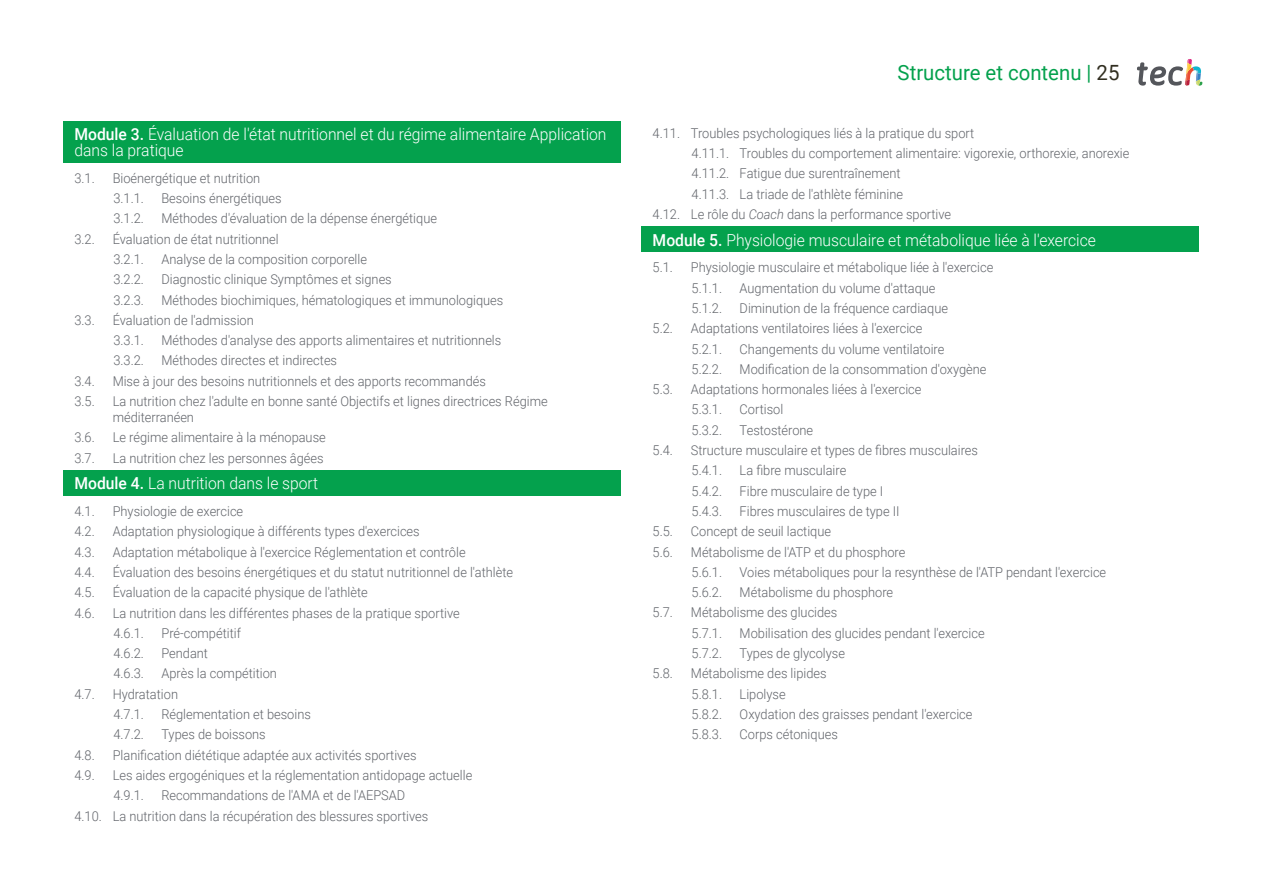
<style>
.page{position:relative;width:1263px;height:893px;background:#fff}
.page>*{position:absolute;margin:0;border:0;box-sizing:border-box;transform-origin:0 0}
.t1{font:21px "Roboto";color:#04a14d}
.t2{font:300 16.5px/16px "Roboto";color:#fff;scale:.95 1}
.t3{font:300 13.5px/20.2px "Roboto";color:#61646a;scale:.95 1}
.s1{font-weight:500}
.s2{color:#312e20}
.s3{font-style:italic}
</style>
<div class="page">
<svg style="left:1137px;top:59px;width:65px;height:27px"></svg>
<div style="left:63px;top:121px;width:558px;height:41px;background:#04a14d"></div>
<div style="left:63px;top:471px;width:558px;height:25px;background:#04a14d"></div>
<div style="left:642px;top:227px;width:557px;height:25px;background:#04a14d"></div>
<p class="t2" style="left:74px;top:125px;width:562px"><span class="s1">Module 3.</span> Évaluation de l'état nutritionnel et du régime alimentaire Application dans la pratique</p>
<p class="t3" style="left:74px;top:167px;width:23px">3.1.</p>
<p class="t3" style="left:113px;top:167px;width:157px">Bioénergétique et nutrition<br>3.1.1.</p>
<p class="t3" style="left:161px;top:188px;width:128px">Besoins énergétiques</p>
<p class="t3" style="left:113px;top:208px;width:34px">3.1.2.</p>
<p class="t3" style="left:161px;top:208px;width:292px">Méthodes d'évaluation de la dépense énergétique</p>
<p class="t3" style="left:74px;top:228px;width:23px">3.2.</p>
<p class="t3" style="left:113px;top:228px;width:176px">Évaluation de état nutritionnel<br>3.2.1.</p>
<p class="t3" style="left:161px;top:248px;width:218px">Analyse de la composition corporelle</p>
<p class="t3" style="left:113px;top:269px;width:34px">3.2.2.</p>
<p class="t3" style="left:161px;top:269px;width:244px">Diagnostic clinique Symptômes et signes</p>
<p class="t3" style="left:113px;top:289px;width:34px">3.2.3.</p>
<p class="t3" style="left:161px;top:289px;width:361px">Méthodes biochimiques, hématologiques et immunologiques</p>
<p class="t3" style="left:74px;top:309px;width:23px">3.3.</p>
<p class="t3" style="left:113px;top:309px;width:150px">Évaluation de l'admission<br>3.3.1.</p>
<p class="t3" style="left:161px;top:330px;width:359px">Méthodes d'analyse des apports alimentaires et nutritionnels</p>
<p class="t3" style="left:113px;top:350px;width:34px">3.3.2.</p>
<p class="t3" style="left:161px;top:350px;width:186px">Méthodes directes et indirectes</p>
<p class="t3" style="left:74px;top:370px;width:23px">3.4.</p>
<p class="t3" style="left:113px;top:370px;width:394px">Mise à jour des besoins nutritionnels et des apports recommandés</p>
<p class="t3" style="left:74px;top:391px;width:23px">3.5.</p>
<p class="t3" style="left:113px;top:393px;width:459px;line-height:16px">La nutrition chez l'adulte en bonne santé Objectifs et lignes directrices Régime méditerranéen</p>
<p class="t3" style="left:74px;top:427px;width:23px">3.6.</p>
<p class="t3" style="left:113px;top:427px;width:226px">Le régime alimentaire à la ménopause</p>
<p class="t3" style="left:74px;top:447px;width:23px">3.7.</p>
<p class="t3" style="left:113px;top:447px;width:224px">La nutrition chez les personnes âgées</p>
<p class="t2" style="left:74px;top:475px;width:258px"><span class="s1">Module 4.</span> La nutrition dans le sport</p>
<p class="t3" style="left:74px;top:501px;width:23px">4.1.</p>
<p class="t3" style="left:113px;top:501px;width:139px">Physiologie de exercice</p>
<p class="t3" style="left:74px;top:521px;width:23px">4.2.</p>
<p class="t3" style="left:113px;top:521px;width:325px">Adaptation physiologique à différents types d'exercices</p>
<p class="t3" style="left:74px;top:541px;width:23px">4.3.</p>
<p class="t3" style="left:113px;top:541px;width:373px">Adaptation métabolique à l'exercice Réglementation et contrôle</p>
<p class="t3" style="left:74px;top:561px;width:23px">4.4.</p>
<p class="t3" style="left:113px;top:561px;width:423px">Évaluation des besoins énergétiques et du statut nutritionnel de l'athlète</p>
<p class="t3" style="left:74px;top:582px;width:23px">4.5.</p>
<p class="t3" style="left:113px;top:582px;width:270px">Évaluation de la capacité physique de l'athlète</p>
<p class="t3" style="left:74px;top:602px;width:23px">4.6.</p>
<p class="t3" style="left:113px;top:602px;width:367px">La nutrition dans les différentes phases de la pratique sportive<br>4.6.1.</p>
<p class="t3" style="left:161px;top:622px;width:85px">Pré-compétitif</p>
<p class="t3" style="left:113px;top:643px;width:34px">4.6.2.</p>
<p class="t3" style="left:161px;top:643px;width:51px">Pendant</p>
<p class="t3" style="left:113px;top:663px;width:34px">4.6.3.</p>
<p class="t3" style="left:161px;top:663px;width:123px">Après la compétition</p>
<p class="t3" style="left:74px;top:683px;width:23px">4.7.</p>
<p class="t3" style="left:113px;top:683px;width:70px">Hydratation<br>4.7.1.</p>
<p class="t3" style="left:161px;top:704px;width:159px">Réglementation et besoins</p>
<p class="t3" style="left:113px;top:724px;width:34px">4.7.2.</p>
<p class="t3" style="left:161px;top:724px;width:111px">Types de boissons</p>
<p class="t3" style="left:74px;top:744px;width:23px">4.8.</p>
<p class="t3" style="left:113px;top:744px;width:321px">Planification diététique adaptée aux activités sportives</p>
<p class="t3" style="left:74px;top:765px;width:23px">4.9.</p>
<p class="t3" style="left:113px;top:765px;width:380px">Les aides ergogéniques et la réglementation antidopage actuelle<br>4.9.1.</p>
<p class="t3" style="left:74px;top:785px;width:374px;text-indent:87px">Recommandations de l'AMA et de l'AEPSAD<br>4.10. La nutrition dans la récupération des blessures sportives</p>
<h1 class="t1" style="left:898px;top:57px;width:223px">Structure et contenu | <span class="s2">25</span></h1>
<p class="t3" style="left:653px;top:122px;width:340px">4.11. Troubles psychologiques liés à la pratique du sport</p>
<p class="t3" style="left:692px;top:143px;width:462px">4.11.1. Troubles du comportement alimentaire: vigorexie, orthorexie, anorexie</p>
<p class="t3" style="left:692px;top:163px;width:221px">4.11.2. Fatigue due surentraînement</p>
<p class="t3" style="left:692px;top:183px;width:224px">4.11.3. La triade de l'athlète féminine</p>
<p class="t3" style="left:653px;top:203px;width:316px">4.12. Le rôle du <span class="s3">Coach</span> dans la performance sportive</p>
<p class="t2" style="left:653px;top:231px;width:468px"><span class="s1">Module 5.</span> Physiologie musculaire et métabolique liée à l'exercice</p>
<p class="t3" style="left:653px;top:257px;width:23px">5.1.</p>
<p class="t3" style="left:691px;top:257px;width:320px">Physiologie musculaire et métabolique liée à l'exercice<br>5.1.1.</p>
<p class="t3" style="left:740px;top:277px;width:208px">Augmentation du volume d'attaque</p>
<p class="t3" style="left:692px;top:297px;width:34px">5.1.2.</p>
<p class="t3" style="left:740px;top:297px;width:221px">Diminution de la fréquence cardiaque</p>
<p class="t3" style="left:653px;top:318px;width:23px">5.2.</p>
<p class="t3" style="left:691px;top:318px;width:245px">Adaptations ventilatoires liées à l'exercice<br>5.2.1.</p>
<p class="t3" style="left:740px;top:338px;width:217px">Changements du volume ventilatoire</p>
<p class="t3" style="left:692px;top:358px;width:34px">5.2.2.</p>
<p class="t3" style="left:740px;top:358px;width:261px">Modification de la consommation d'oxygène</p>
<p class="t3" style="left:653px;top:379px;width:23px">5.3.</p>
<p class="t3" style="left:691px;top:379px;width:244px">Adaptations hormonales liées à l'exercice<br>5.3.1.</p>
<p class="t3" style="left:740px;top:399px;width:47px">Cortisol</p>
<p class="t3" style="left:692px;top:419px;width:34px">5.3.2.</p>
<p class="t3" style="left:740px;top:419px;width:79px">Testostérone</p>
<p class="t3" style="left:653px;top:440px;width:23px">5.4.</p>
<p class="t3" style="left:691px;top:440px;width:304px">Structure musculaire et types de fibres musculaires<br>5.4.1.</p>
<p class="t3" style="left:740px;top:460px;width:114px">La fibre musculaire</p>
<p class="t3" style="left:692px;top:480px;width:34px">5.4.2.</p>
<p class="t3" style="left:740px;top:480px;width:153px">Fibre musculaire de type I</p>
<p class="t3" style="left:692px;top:500px;width:34px">5.4.3.</p>
<p class="t3" style="left:740px;top:500px;width:170px">Fibres musculaires de type II</p>
<p class="t3" style="left:653px;top:521px;width:23px">5.5.</p>
<p class="t3" style="left:691px;top:521px;width:149px">Concept de seuil lactique</p>
<p class="t3" style="left:653px;top:541px;width:23px">5.6.</p>
<p class="t3" style="left:691px;top:541px;width:227px">Métabolisme de l'ATP et du phosphore<br>5.6.1.</p>
<p class="t3" style="left:740px;top:561px;width:387px">Voies métaboliques pour la resynthèse de l'ATP pendant l'exercice</p>
<p class="t3" style="left:692px;top:582px;width:34px">5.6.2.</p>
<p class="t3" style="left:740px;top:582px;width:163px">Métabolisme du phosphore</p>
<p class="t3" style="left:653px;top:602px;width:23px">5.7.</p>
<p class="t3" style="left:691px;top:602px;width:156px">Métabolisme des glucides<br>5.7.1.</p>
<p class="t3" style="left:740px;top:622px;width:259px">Mobilisation des glucides pendant l'exercice</p>
<p class="t3" style="left:692px;top:643px;width:34px">5.7.2.</p>
<p class="t3" style="left:740px;top:643px;width:112px">Types de glycolyse</p>
<p class="t3" style="left:653px;top:663px;width:23px">5.8.</p>
<p class="t3" style="left:691px;top:663px;width:144px">Métabolisme des lipides<br>5.8.1.</p>
<p class="t3" style="left:740px;top:683px;width:50px">Lipolyse</p>
<p class="t3" style="left:692px;top:704px;width:34px">5.8.2.</p>
<p class="t3" style="left:740px;top:704px;width:247px">Oxydation des graisses pendant l'exercice</p>
<p class="t3" style="left:692px;top:724px;width:34px">5.8.3.</p>
<p class="t3" style="left:740px;top:724px;width:105px">Corps cétoniques</p>
</div>
